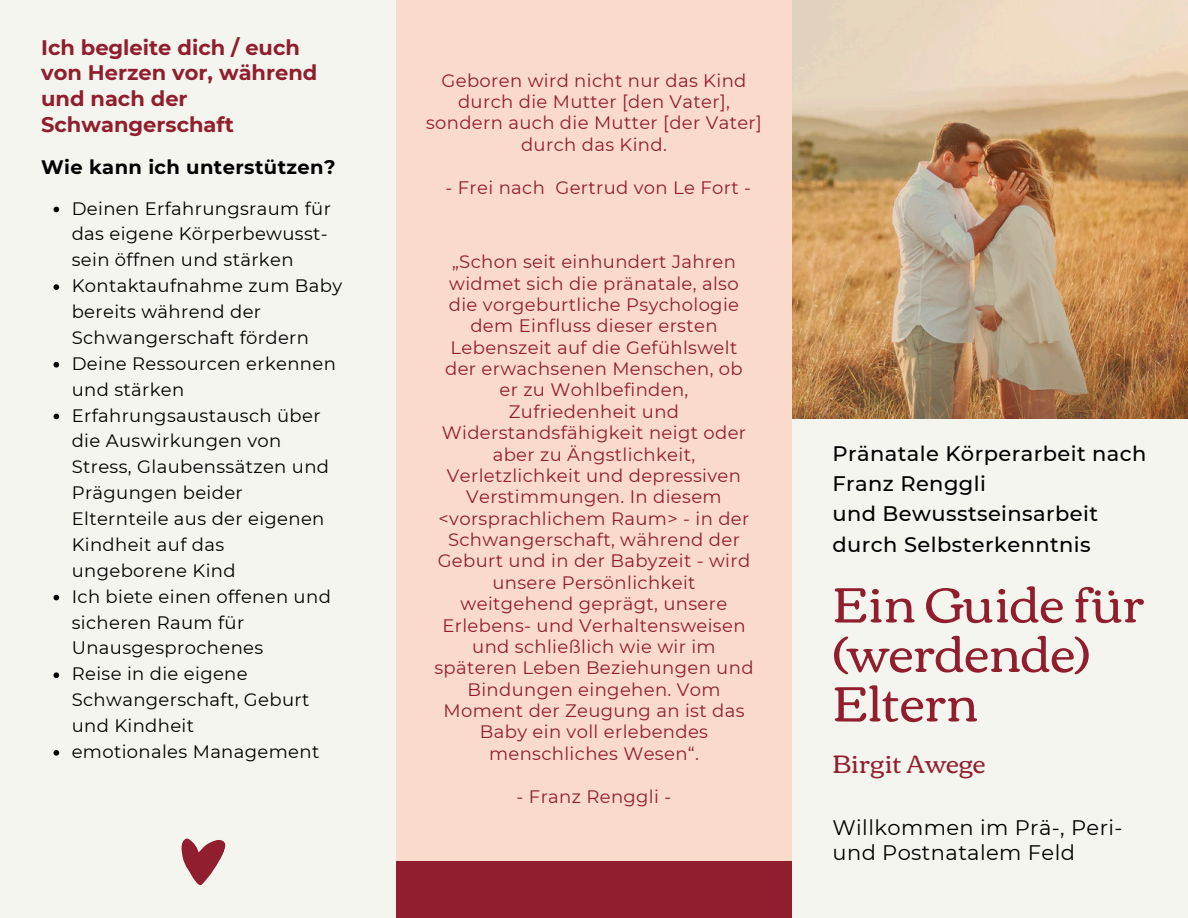
<style>
.page{position:relative;width:1188px;height:918px;background:#f5f5ef}
.page>*{position:absolute;margin:0;border:0;box-sizing:border-box;transform-origin:0 0}
.t1{font:49.95px/49.5px "Corben";color:#901e2e}
.t2{font:25.5px "Corben";color:#901e2e}
.t3{font:500 21px/30.3px "Montserrat";letter-spacing:.02em;color:#000}
.t4{font:700 21px/25.8px "Montserrat";color:#901e2e}
.t5{font:21px/24.8px "Montserrat";letter-spacing:.02em;color:#000}
.t6{font:700 19.5px "Montserrat";letter-spacing:.02em;color:#000}
.t7{font:18px/21.3px "Montserrat";letter-spacing:.02em;color:#901e2e;text-align:center}
.t8{font:18px/25.8px "Montserrat";letter-spacing:.02em;color:#000}
</style>
<div class="page">
<img style="left:792px;top:0;width:396px;height:418px">
<svg style="left:54px;top:207px;width:5px;height:5px"></svg>
<svg style="left:54px;top:284px;width:5px;height:6px"></svg>
<svg style="left:54px;top:362px;width:5px;height:6px"></svg>
<svg style="left:54px;top:414px;width:5px;height:5px"></svg>
<svg style="left:54px;top:595px;width:5px;height:5px"></svg>
<svg style="left:54px;top:672px;width:5px;height:6px"></svg>
<svg style="left:54px;top:750px;width:5px;height:6px"></svg>
<div style="left:396px;top:0;width:396px;height:918px;background:#fadaca"></div>
<div style="left:396px;top:861px;width:396px;height:57px;background:#901e2e"></div>
<svg style="left:181px;top:838px;width:45px;height:47px"></svg>
<p class="t4" style="left:41px;top:34px;width:278px">Ich begleite dich / euch von Herzen vor, während und nach der<br>Schwangerschaft</p>
<h3 class="t6" style="left:41px;top:155px;width:296px">Wie kann ich unterstützen?</h3>
<p class="t8" style="left:72px;top:195px;width:261px">Deinen Erfahrungsraum für das eigene Körperbewusst&shy;sein öffnen und stärken</p>
<p class="t8" style="left:72px;top:273px;width:272px">Kontaktaufnahme zum Baby bereits während der<br>Schwangerschaft fördern</p>
<p class="t8" style="left:72px;top:350px;width:266px">Deine Ressourcen erkennen und stärken</p>
<p class="t8" style="left:72px;top:402px;width:259px">Erfahrungsaustausch über die Auswirkungen von<br>Stress, Glaubenssätzen und<br>Prägungen beider<br>Elternteile aus der eigenen<br>Kindheit auf das ungeborene Kind</p>
<p class="t8" style="left:72px;top:583px;width:261px">Ich biete einen offenen und sicheren Raum für<br>Unausgesprochenes</p>
<p class="t8" style="left:72px;top:661px;width:239px">Reise in die eigene<br>Schwangerschaft, Geburt und Kindheit</p>
<p class="t8" style="left:72px;top:739px;width:249px">emotionales Management</p>
<p class="t7" style="left:426px;top:70px;width:337px">Geboren wird nicht nur das Kind durch die Mutter [den Vater], sondern auch die Mutter [der Vater] durch das Kind.</p>
<p class="t7" style="left:446px;top:177px;width:307px">- Frei nach Gertrud von Le Fort -</p>
<p class="t7" style="left:434px;top:251px;width:321px">„Schon seit einhundert Jahren widmet sich die pränatale, also die vorgeburtliche Psychologie dem Einfluss dieser ersten<br>Lebenszeit auf die Gefühlswelt der erwachsenen Menschen, ob er zu Wohlbefinden,<br>Zufriedenheit und<br>Widerstandsfähigkeit neigt oder aber zu Ängstlichkeit,<br>Verletzlichkeit und depressiven<br>Verstimmungen. In diesem &lt;vorsprachlichem Raum&gt; - in der<br>Schwangerschaft, während der<br>Geburt und in der Babyzeit - wird unsere Persönlichkeit weitgehend geprägt, unsere<br>Erlebens- und Verhaltensweisen und schließlich wie wir im späteren Leben Beziehungen und<br>Bindungen eingehen. Vom<br>Moment der Zeugung an ist das<br>Baby ein voll erlebendes menschliches Wesen“.</p>
<p class="t7" style="left:517px;top:785px;width:156px">- Franz Renggli -</p>
<p class="t3" style="left:832px;top:438px;width:316px">Pränatale Körperarbeit nach<br>Franz Renggli<br>und Bewusstseinsarbeit durch Selbsterkenntnis</p>
<p class="t1" style="left:832px;top:581px;width:314px">Ein Guide für (werdende)<br>Eltern</p>
<p class="t2" style="left:832px;top:750px;width:154px">Birgit Awege</p>
<p class="t5" style="left:832px;top:815px;width:292px">Willkommen im Prä-, Peri&shy;und Postnatalem Feld</p>
</div>
